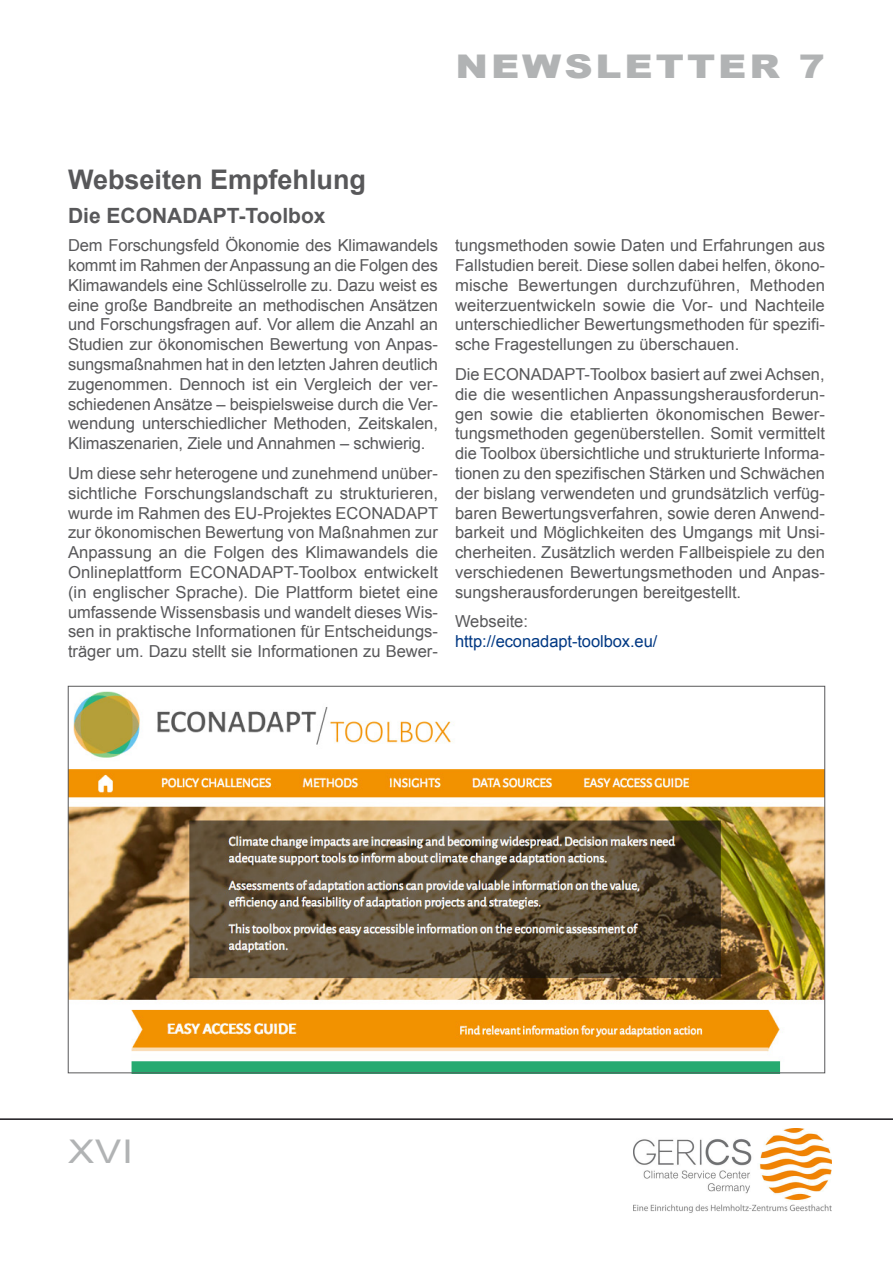
<style>
.page{position:relative;width:893px;height:1263px;background:#fff}
.page>*{position:absolute;margin:0;border:0;box-sizing:border-box;transform-origin:0 0}
.Newsletter{font:900 32.7px "Arial";letter-spacing:.075em;color:#b1b3b4;scale:1.2 1}
.t1{font:32.7px "Arial";color:#b1b3b4;scale:1.2 1}
.Überschrift{font:700 27px "Arial";color:#58585a}
.Überschrift-2{font:700 21px "Arial";color:#58585a}
.Fließtext{font:16.5px/19.8px "Arial";color:#58585a;text-align:justify}
.Fließtext-2{font:16.5px/19.8px "Arial";letter-spacing:-.005em;color:#003883}
.s1{color:#58585a}
</style>
<div class="page">
<hr style="left:0;top:1118px;width:893px;height:2px;background:#1a171c">
<img style="left:70px;top:691px;width:753px;height:380px">
<img style="left:634px;top:1128px;width:198px;height:85px">
<p class="Newsletter" style="left:455px;top:42px;width:309px">NEWSLETTER 7</p>
<p class="Überschrift" style="left:68px;top:162px;width:300px">Webseiten Empfehlung</p>
<p class="Überschrift-2" style="left:68px;top:202px;width:259px">Die ECONADAPT-Toolbox</p>
<p class="Fließtext" style="left:68px;top:236px;width:372px">Dem Forschungsfeld Ökonomie des Klimawandels kommt im Rahmen der Anpassung an die Folgen des Klimawandels eine Schlüsselrolle zu. Dazu weist es eine große Bandbreite an methodischen Ansätzen und Forschungsfragen auf. Vor allem die Anzahl an Studien zur ökonomischen Bewertung von Anpas&shy;sungsmaßnahmen hat in den letzten Jahren deutlich zugenommen. Dennoch ist ein Vergleich der ver&shy;schiedenen Ansätze – beispielsweise durch die Ver&shy;wendung unterschiedlicher Methoden, Zeitskalen, Klimaszenarien, Ziele und Annahmen – schwierig.</p>
<p class="Fließtext" style="left:68px;top:463px;width:372px">Um diese sehr heterogene und zunehmend unüber&shy;sichtliche Forschungslandschaft zu strukturieren, wurde im Rahmen des EU-Projektes ECONADAPT zur ökonomischen Bewertung von Maßnahmen zur Anpassung an die Folgen des Klimawandels die Onlineplattform ECONADAPT-Toolbox entwickelt (in englischer Sprache). Die Plattform bietet eine umfassende Wissensbasis und wandelt dieses Wis&shy;sen in praktische Informationen für Entscheidungs&shy;träger um. Dazu stellt sie Informationen zu Bewer-</p>
<p class="Fließtext" style="left:455px;top:236px;width:371px">tungsmethoden sowie Daten und Erfahrungen aus Fallstudien bereit. Diese sollen dabei helfen, ökono&shy;mische Bewertungen durchzuführen, Methoden weiterzuentwickeln sowie die Vor- und Nachteile unterschiedlicher Bewertungsmethoden für spezifi&shy;sche Fragestellungen zu überschauen.</p>
<p class="Fließtext" style="left:455px;top:364px;width:371px">Die ECONADAPT-Toolbox basiert auf zwei Achsen, die die wesentlichen Anpassungsherausforderun&shy;gen sowie die etablierten ökonomischen Bewer&shy;tungsmethoden gegenüberstellen. Somit vermittelt die Toolbox übersichtliche und strukturierte Informa&shy;tionen zu den spezifischen Stärken und Schwächen der bislang verwendeten und grundsätzlich verfüg&shy;baren Bewertungsverfahren, sowie deren Anwend&shy;barkeit und Möglichkeiten des Umgangs mit Unsi&shy;cherheiten. Zusätzlich werden Fallbeispiele zu den verschiedenen Bewertungsmethoden und Anpas&shy;sungsherausforderungen bereitgestellt.</p>
<p class="Fließtext-2" style="left:455px;top:612px;width:204px"><span class="s1">Webseite: </span>http://econadapt-toolbox.eu/</p>
<p class="t1" style="left:68px;top:1129px;width:56px">XVI</p>
</div>
